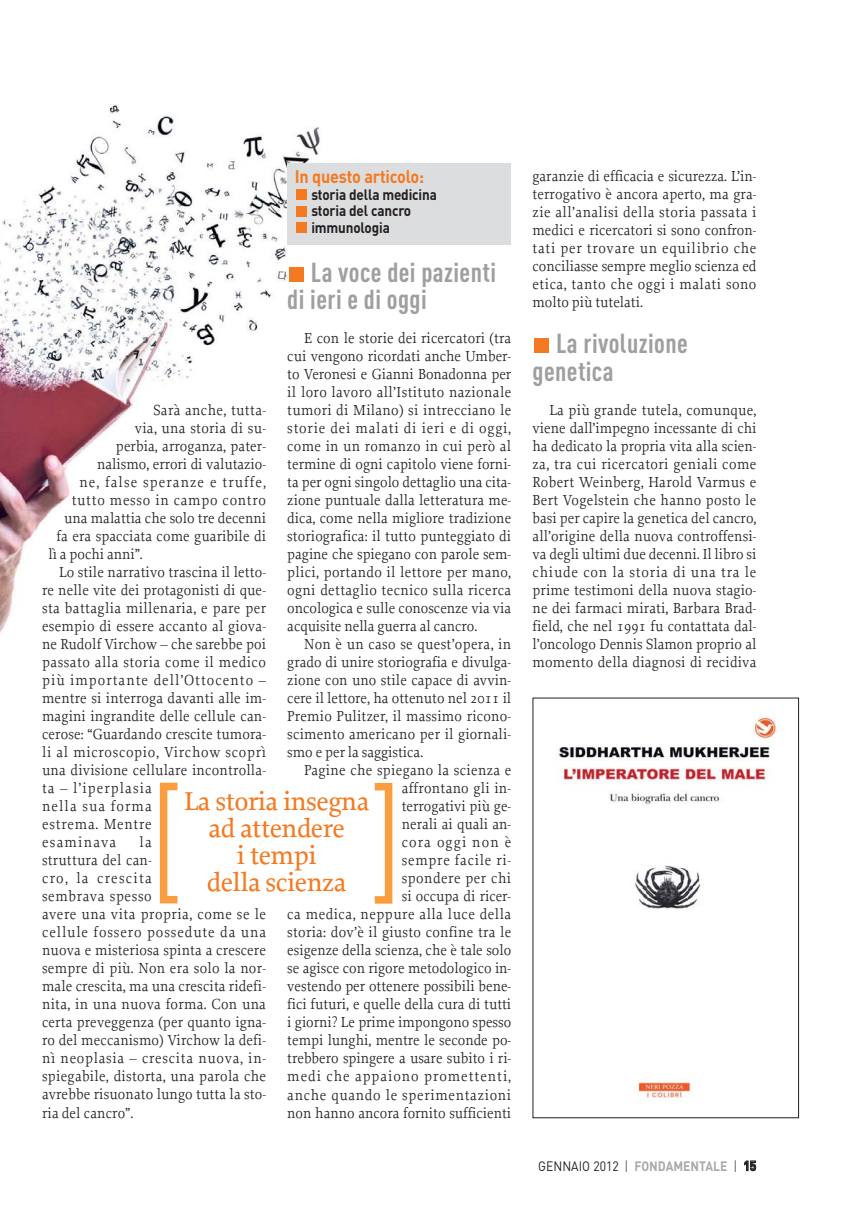
<style>
.page{position:relative;width:859px;height:1212px;background:#fff}
.page>*{position:absolute;margin:0;border:0;box-sizing:border-box;transform-origin:0 0}
.t1{font:700 27.15px/27.6px "DIN Cond";letter-spacing:.015em;color:#9d9fa1}
.t2{font:500 27px/27px "Proforma";letter-spacing:-.02em;color:#f47920;text-align:center}
.t3{font:700 18px "DIN";letter-spacing:-.01em;color:#f47920;scale:.9 1}
.t4{font:15.3px/18px "Proforma";letter-spacing:.01em;color:#231f20;text-align:justify;scale:.95 1}
.t5{font:15.3px "Proforma";letter-spacing:.075em;color:#231f20;scale:.95 1}
.t6{font:15.3px "Proforma";letter-spacing:.03em;color:#231f20;scale:.95 1}
.t7{font:15.3px "Proforma";letter-spacing:.035em;color:#231f20;scale:.95 1}
.t8{font:15.3px "Proforma";letter-spacing:.045em;color:#231f20;scale:.95 1}
.t9{font:15.3px "Proforma";letter-spacing:.07em;color:#231f20;scale:.95 1}
.t10{font:15.3px "Proforma";letter-spacing:.05em;color:#231f20;scale:.95 1}
.t11{font:15.3px "Proforma";letter-spacing:.055em;color:#231f20;scale:.95 1}
.t12{font:15.3px "Proforma";letter-spacing:.085em;color:#231f20;scale:.95 1}
.t13{font:700 15px/16.5px "DIN";letter-spacing:-.01em;color:#231f20;scale:.9 1}
.t14{font:700 13.5px "DIN";color:#a7a9ac;scale:.9 1}
.s1{font-weight:400;color:#231f20}
.s2{font-weight:300;color:#231f20}
.s3{color:#231f20}
</style>
<div class="page">
<img style="left:0;top:104px;width:320px;height:529px">
<div style="left:289px;top:267px;width:15px;height:15px;background:#f47920"></div>
<div style="left:534px;top:338px;width:15px;height:15px;background:#f47920"></div>
<img style="left:559px;top:716px;width:217px;height:385px">
<div style="left:532px;top:698px;width:267px;height:420px;border:1px solid #231f20"></div>
<div style="left:160px;top:783px;width:21px;height:120px;border:8px solid #f99d3e"></div>
<div style="left:371px;top:783px;width:21px;height:121px;border:8px solid #f99d3e"></div>
<div style="left:287px;top:163px;width:224px;height:82px;background:#dcddde"></div>
<div style="left:296px;top:222px;width:11px;height:11px;background:#f47920"></div>
<div style="left:296px;top:206px;width:11px;height:10px;background:#f47920"></div>
<div style="left:296px;top:189px;width:11px;height:11px;background:#f47920"></div>
<p class="t3" style="left:295px;top:171px;width:145px">In questo articolo:</p>
<p class="t13" style="left:311px;top:188px;width:141px">storia della medicina storia del cancro immunologia</p>
<h1 class="t1" style="left:287px;top:260px;width:210px;text-indent:24px">La voce dei pazienti di ieri e di oggi</h1>
<p class="t4" style="left:287px;top:331px;width:237px;text-indent:17px">E con le storie dei ricercatori (tra cui vengono ricordati anche Umber&shy;to Veronesi e Gianni Bonadonna per il loro lavoro all’Istituto nazionale tumori di Milano) si intrecciano le storie dei malati di ieri e di oggi, come in un romanzo in cui però al termine di ogni capitolo viene forni&shy;ta per ogni singolo dettaglio una cita&shy;zione puntuale dalla letteratura me&shy;dica, come nella migliore tradizione storiografica: il tutto punteggiato di pagine che spiegano con parole sem&shy;plici, portando il lettore per mano, ogni dettaglio tecnico sulla ricerca oncologica e sulle conoscenze via via acquisite nella guerra al cancro.</p>
<p class="t4" style="left:287px;top:637px;width:237px;text-indent:17px">Non è un caso se quest’opera, in grado di unire storiografia e divulga&shy;zione con uno stile capace di avvin&shy;cere il lettore, ha ottenuto nel 2011 il Premio Pulitzer, il massimo ricono&shy;scimento americano per il giornali&shy;smo e per la saggistica.</p>
<p class="t4" style="left:287px;top:763px;width:237px;text-align:right">Pagine che spiegano la scienza e affrontano gli in-<br>terrogativi più ge-<br>nerali ai quali an-<br>cora oggi non è<br>sempre facile ri-<br>spondere per chi<br>si occupa di ricer-<br>ca medica, neppure alla luce della storia: dov’è il giusto confine tra le esigenze della scienza, che è tale solo se agisce con rigore metodologico in&shy;vestendo per ottenere possibili bene&shy;fici futuri, e quelle della cura di tutti i giorni? Le prime impongono spesso tempi lunghi, mentre le seconde po&shy;trebbero spingere a usare subito i ri&shy;medi che appaiono promettenti, anche quando le sperimentazioni non hanno ancora fornito sufficienti</p>
<p class="t4" style="left:153px;top:403px;width:120px">Sarà anche, tutta-</p>
<p class="t4" style="left:135px;top:421px;width:140px">via, una storia di su-</p>
<p class="t4" style="left:116px;top:439px;width:159px">perbia, arroganza, pater-</p>
<p class="t4" style="left:97px;top:457px;width:179px">nalismo, errori di valutazio-</p>
<p class="t5" style="left:79px;top:476px;width:198px">ne, false speranze e truffe,</p>
<p class="t10" style="left:72px;top:494px;width:206px">tutto messo in campo contro</p>
<p class="t4" style="left:64px;top:511px;width:214px">una malattia che solo tre decenni</p>
<p class="t4" style="left:57px;top:529px;width:222px">fa era spacciata come guaribile di</p>
<p class="t4" style="left:48px;top:547px;width:101px">lì a pochi anni”.</p>
<p class="t4" style="left:59px;top:565px;width:219px">Lo stile narrativo trascina il letto-</p>
<p class="t4" style="left:42px;top:583px;width:237px">re nelle vite dei protagonisti di que-</p>
<p class="t6" style="left:42px;top:602px;width:237px">sta battaglia millenaria, e pare per</p>
<p class="t4" style="left:42px;top:619px;width:237px">esempio di essere accanto al giova-</p>
<p class="t4" style="left:42px;top:637px;width:237px">ne Rudolf Virchow – che sarebbe poi</p>
<p class="t7" style="left:42px;top:656px;width:237px">passato alla storia come il medico</p>
<p class="t9" style="left:42px;top:674px;width:237px">più importante dell’Ottocento –</p>
<p class="t4" style="left:42px;top:691px;width:237px">mentre si interroga davanti alle im-</p>
<p class="t4" style="left:42px;top:709px;width:237px">magini ingrandite delle cellule can-</p>
<p class="t4" style="left:42px;top:727px;width:237px">cerose: “Guardando crescite tumora-</p>
<p class="t8" style="left:42px;top:746px;width:237px">li al microscopio, Virchow scoprì</p>
<p class="t4" style="left:42px;top:763px;width:237px">una divisione cellulare incontrolla-</p>
<p class="t5" style="left:42px;top:782px;width:117px">ta – l’iperplasia</p>
<p class="t5" style="left:42px;top:800px;width:117px">nella sua forma</p>
<p class="t11" style="left:42px;top:818px;width:117px">estrema. Mentre</p>
<p class="t12" style="left:42px;top:836px;width:80px">esaminava</p>
<h2 class="t2" style="left:184px;top:790px;width:187px">La storia insegna ad attendere<br>i tempi<br>della scienza</h2>
<p class="t4" style="left:42px;top:835px;width:237px;text-align:left;text-indent:97px">la<br>struttura del can-<br>cro, la crescita<br>sembrava spesso<br>avere una vita propria, come se le cellule fossero possedute da una nuova e misteriosa spinta a crescere sempre di più. Non era solo la nor&shy;male crescita, ma una crescita ridefi&shy;nita, in una nuova forma. Con una certa preveggenza (per quanto igna&shy;ro del meccanismo) Virchow la defi&shy;nì neoplasia – crescita nuova, in&shy;spiegabile, distorta, una parola che avrebbe risuonato lungo tutta la sto&shy;ria del cancro”.</p>
<p class="t4" style="left:532px;top:169px;width:237px">garanzie di efficacia e sicurezza. L’in&shy;terrogativo è ancora aperto, ma gra&shy;zie all’analisi della storia passata i medici e ricercatori si sono confron&shy;tati per trovare un equilibrio che conciliasse sempre meglio scienza ed etica, tanto che oggi i malati sono molto più tutelati.</p>
<h1 class="t1" style="left:532px;top:332px;width:157px;text-indent:24px">La rivoluzione genetica</h1>
<p class="t4" style="left:532px;top:403px;width:237px;text-indent:17px">La più grande tutela, comunque, viene dall’impegno incessante di chi ha dedicato la propria vita alla scien&shy;za, tra cui ricercatori geniali come Robert Weinberg, Harold Varmus e Bert Vogelstein che hanno posto le basi per capire la genetica del cancro, all’origine della nuova controffensi&shy;va degli ultimi due decenni. Il libro si chiude con la storia di una tra le prime testimoni della nuova stagio&shy;ne dei farmaci mirati, Barbara Brad&shy;field, che nel 1991 fu contattata dal&shy;l’oncologo Dennis Slamon proprio al momento della diagnosi di recidiva</p>
<p class="t14" style="left:538px;top:1161px;width:244px"><span class="s1">GENNAIO 2012</span> <span class="s2">|</span> FONDAMENTALE <span class="s2">|</span> <span class="s3">15</span></p>
</div>
